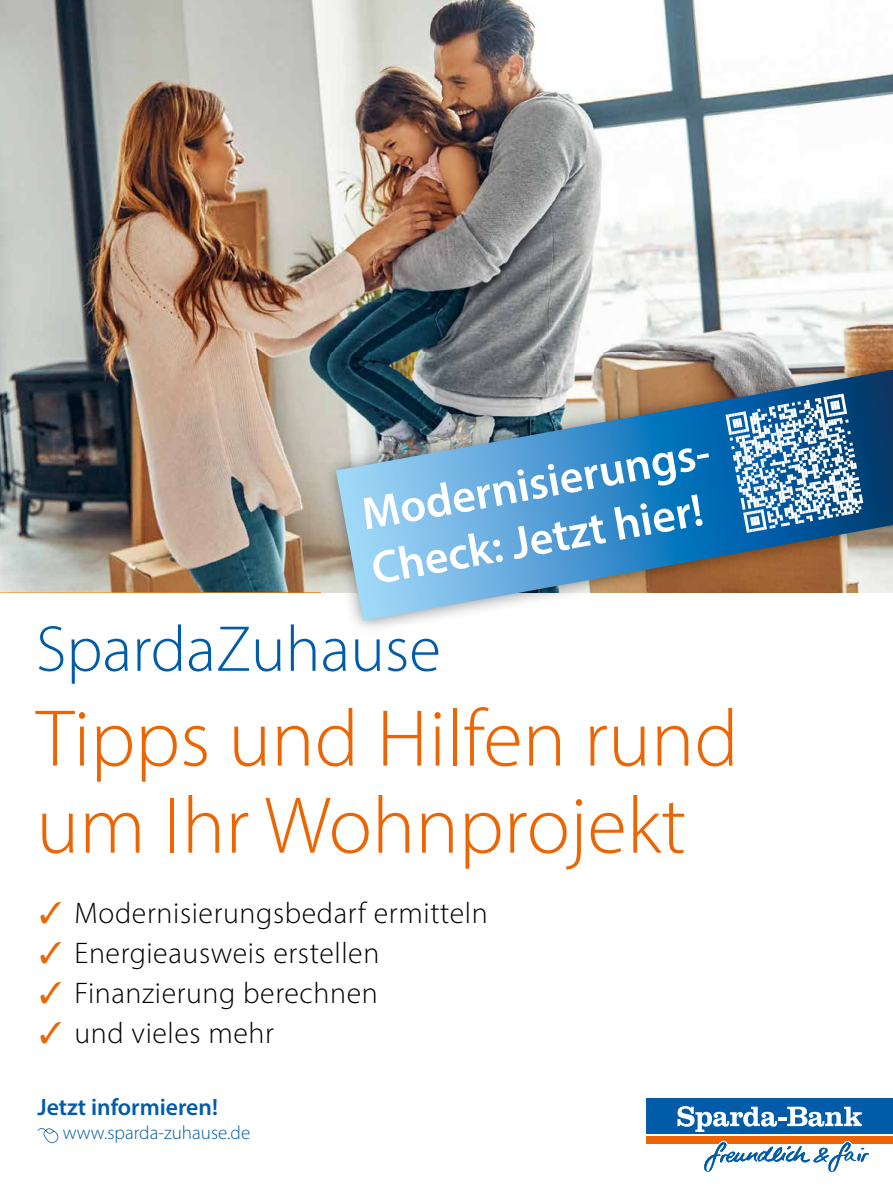
<style>
.page{position:relative;width:893px;height:1191px;background:#fff}
.page>*{position:absolute;margin:0;border:0;box-sizing:border-box;transform-origin:0 0}
.t1{font:300 81.15px/87px "Myriad Pro";color:#ec6502}
.t2{font:300 65.4px "Myriad Pro";color:#005ca9}
.t3{font:600 46.05px/55.2px "Myriad Pro";color:#fff}
.t4{font:300 29.85px "Myriad Pro";letter-spacing:.02em;color:#000}
.t5{font:600 23.7px "Myriad Pro";color:#005ca9}
.t6{font:300 19.2px "Myriad Pro";color:#005ca9}
.s1{color:#ec6502}
</style>
<div class="page">
<img style="left:0;top:0;width:893px;height:592px">
<svg style="left:37px;top:1128px;width:21px;height:15px"></svg>
<svg style="left:646px;top:1098px;width:247px;height:75px"></svg>
<img style="left:322px;top:352px;width:571px;height:272px">
<img style="left:336px;top:370px;width:557px;height:251px">
<svg style="left:725px;top:393px;width:138px;height:140px"></svg>
<h3 class="t3" style="left:357px;top:485px;width:363px;rotate:-10deg">Modernisierungs-<br>Check: Jetzt hier!</h3>
<h2 class="t2" style="left:36px;top:609px;width:406px">SpardaZuhause</h2>
<h1 class="t1" style="left:36px;top:694px;width:704px">Tipps und Hilfen rund um Ihr Wohnprojekt</h1>
<p class="t4" style="left:39px;top:895px;width:450px"><span class="s1">✓</span> Modernisierungsbedarf ermitteln</p>
<p class="t4" style="left:39px;top:935px;width:342px"><span class="s1">✓</span> Energieausweis erstellen</p>
<p class="t4" style="left:39px;top:975px;width:340px"><span class="s1">✓</span> Finanzierung berechnen</p>
<p class="t4" style="left:39px;top:1015px;width:236px"><span class="s1">✓</span> und vieles mehr</p>
<p class="t5" style="left:37px;top:1092px;width:182px">Jetzt informieren!</p>
<p class="t6" style="left:63px;top:1121px;width:189px">www.sparda-zuhause.de</p>
</div>
